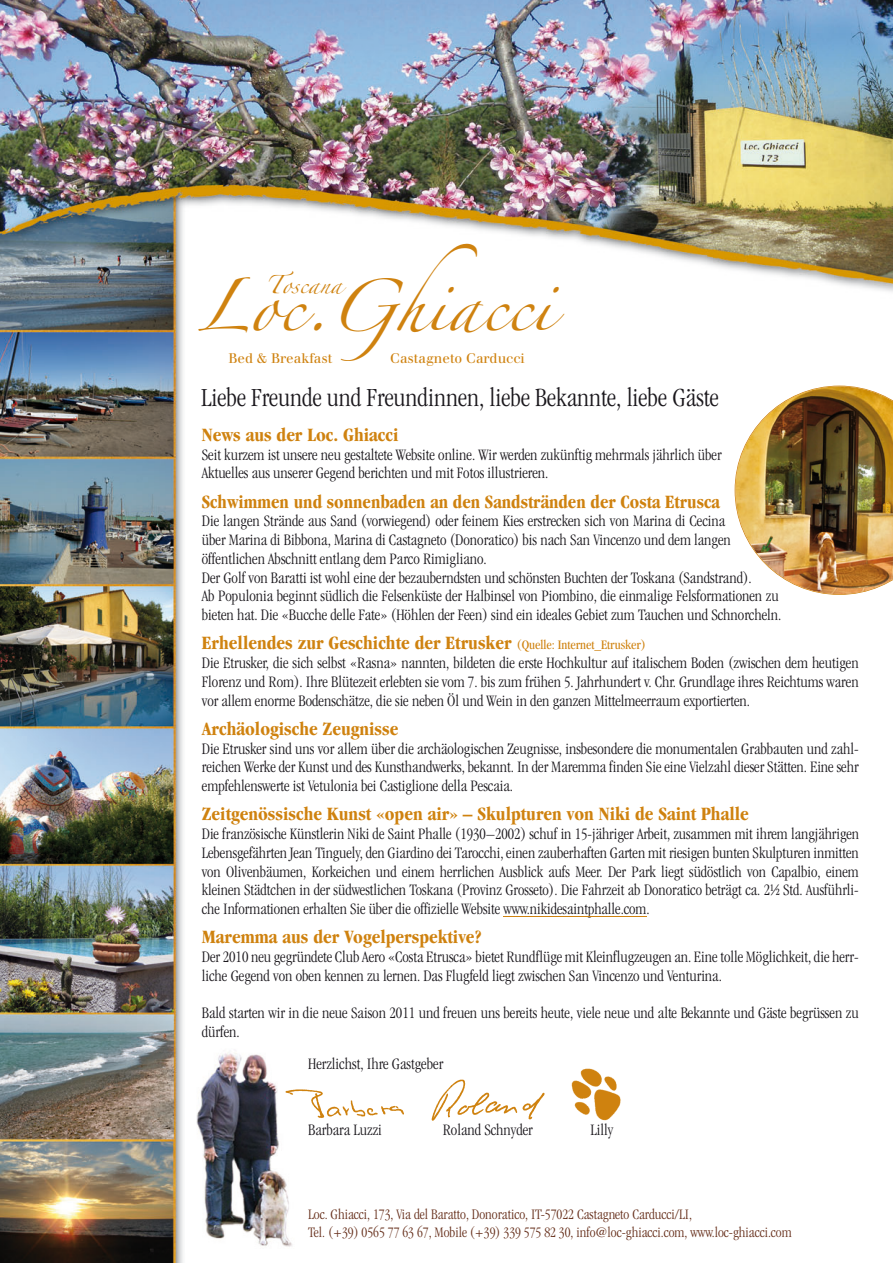
<style>
.page{position:relative;width:893px;height:1263px;background:#fff}
.page>*{position:absolute;margin:0;border:0;box-sizing:border-box;transform-origin:0 0}
.t1{font:46.95px "Zapfino";color:#cf820f}
.t2{font:300 condensed 27px "Garamond";color:#1a171c}
.t3{font:700 condensed 19.5px "Garamond";color:#cf820f}
.t4{font:300 condensed 16.5px/18.8px "Garamond";color:#1a171c}
.t5{font:16.35px "Zapfino";color:#cf820f}
.t6{font:300 condensed 15px/17.2px "Garamond";color:#662f1b}
.t7{font:13.65px "Walbaum";color:#cf820f}
.s1{font-weight:400;font-size:13.5px}
</style>
<div class="page">
<img style="left:0;top:0;width:892px;height:1263px">
<img style="left:186px;top:1048px;width:118px;height:204px">
<hr style="left:503px;top:916px;width:143px;height:1px;background:#cf820f">
<img style="left:284px;top:1075px;width:132px;height:52px">
<img style="left:423px;top:1071px;width:134px;height:54px">
<img style="left:566px;top:1061px;width:59px;height:61px">
<img style="left:735px;top:386px;width:157px;height:209px">
<h1 class="t1" style="left:197px;top:286px;width:357px">Loc.Ghiacci</h1>
<p class="t5" style="left:265px;top:278px;width:78px">Toscana</p>
<p class="t7" style="left:228px;top:353px;width:105px">Bed &amp; Breakfast</p>
<p class="t7" style="left:390px;top:353px;width:136px">Castagneto Carducci</p>
<h2 class="t2" style="left:201px;top:387px;width:519px">Liebe Freunde und Freundinnen, liebe Bekannte, liebe Gäste</h2>
<p class="t3" style="left:202px;top:427px;width:198px">News aus der Loc. Ghiacci</p>
<p class="t4" style="left:202px;top:446px;width:521px">Seit kurzem ist unsere neu gestaltete Website online. Wir werden zukünftig mehrmals jährlich über<br>Aktuelles aus unserer Gegend berichten und mit Fotos illustrieren.</p>
<p class="t3" style="left:202px;top:494px;width:519px">Schwimmen und sonnenbaden an den Sandstränden der Costa Etrusca</p>
<p class="t4" style="left:202px;top:513px;width:581px">Die langen Strände aus Sand (vorwiegend) oder feinem Kies erstrecken sich von Marina di Cecina<br>über Marina di Bibbona, Marina di Castagneto (Donoratico) bis nach San Vincenzo und dem langen öffentlichen Abschnitt entlang dem Parco Rimigliano.<br>Der Golf von Baratti ist wohl eine der bezauberndsten und schönsten Buchten der Toskana (Sandstrand).<br>Ab Populonia beginnt südlich die Felsenküste der Halbinsel von Piombino, die einmalige Felsformationen zu bieten hat. Die «Bucche delle Fate» (Höhlen der Feen) sind ein ideales Gebiet zum Tauchen und Schnorcheln.</p>
<p class="t3" style="left:202px;top:636px;width:446px">Erhellendes zur Geschichte der Etrusker <span class="s1">(Quelle: Internet_Etrusker)</span></p>
<p class="t4" style="left:202px;top:655px;width:658px;text-align:justify">Die Etrusker, die sich selbst «Rasna» nannten, bildeten die erste Hochkultur auf italischem Boden (zwischen dem heutigen Florenz und Rom). Ihre Blütezeit erlebten sie vom 7. bis zum frühen 5. Jahrhundert v. Chr. Grundlage ihres Reichtums waren vor allem enorme Bodenschätze, die sie neben Öl und Wein in den ganzen Mittelmeerraum exportierten.</p>
<p class="t3" style="left:202px;top:721px;width:198px">Archäologische Zeugnisse</p>
<p class="t4" style="left:202px;top:740px;width:658px;text-align:justify">Die Etrusker sind uns vor allem über die archäologischen Zeugnisse, insbesondere die monumentalen Grabbauten und zahl&shy;reichen Werke der Kunst und des Kunsthandwerks, bekannt. In der Maremma finden Sie eine Vielzahl dieser Stätten. Eine sehr empfehlenswerte ist Vetulonia bei Castiglione della Pescaia.</p>
<p class="t3" style="left:202px;top:807px;width:548px">Zeitgenössische Kunst «open air» – Skulpturen von Niki de Saint Phalle</p>
<p class="t4" style="left:202px;top:826px;width:659px;text-align:justify">Die französische Künstlerin Niki de Saint Phalle (1930–2002) schuf in 15-jähriger Arbeit, zusammen mit ihrem langjährigen Lebensgefährten Jean Tinguely, den Giardino dei Tarocchi, einen zauberhaften Garten mit riesigen bunten Skulpturen inmitten von Olivenbäumen, Korkeichen und einem herrlichen Ausblick aufs Meer. Der Park liegt südöstlich von Capalbio, einem kleinen Städtchen in der südwestlichen Toskana (Provinz Grosseto). Die Fahrzeit ab Donoratico beträgt ca. 2½ Std. Ausführli&shy;che Informationen erhalten Sie über die offizielle Website www.nikidesaintphalle.com.</p>
<p class="t3" style="left:202px;top:930px;width:282px">Maremma aus der Vogelperspektive?</p>
<p class="t4" style="left:202px;top:949px;width:658px">Der 2010 neu gegründete Club Aero «Costa Etrusca» bietet Rundflüge mit Kleinflugzeugen an. Eine tolle Möglichkeit, die herr&shy;liche Gegend von oben kennen zu lernen. Das Flugfeld liegt zwischen San Vincenzo und Venturina.</p>
<p class="t4" style="left:202px;top:1005px;width:658px">Bald starten wir in die neue Saison 2011 und freuen uns bereits heute, viele neue und alte Bekannte und Gäste begrüssen zu dürfen.</p>
<p class="t4" style="left:308px;top:1056px;width:137px">Herzlichst, Ihre Gastgeber</p>
<p class="t4" style="left:308px;top:1122px;width:75px">Barbara Luzzi</p>
<p class="t4" style="left:443px;top:1122px;width:92px">Roland Schnyder</p>
<p class="t4" style="left:590px;top:1122px;width:24px">Lilly</p>
<p class="t6" style="left:308px;top:1207px;width:485px">Loc. Ghiacci, 173, Via del Baratto, Donoratico, IT-57022 Castagneto Carducci/LI,<br>Tel. (+39) 0565 77 63 67, Mobile (+39) 339 575 82 30, info@loc-ghiacci.com, www.loc-ghiacci.com</p>
</div>
